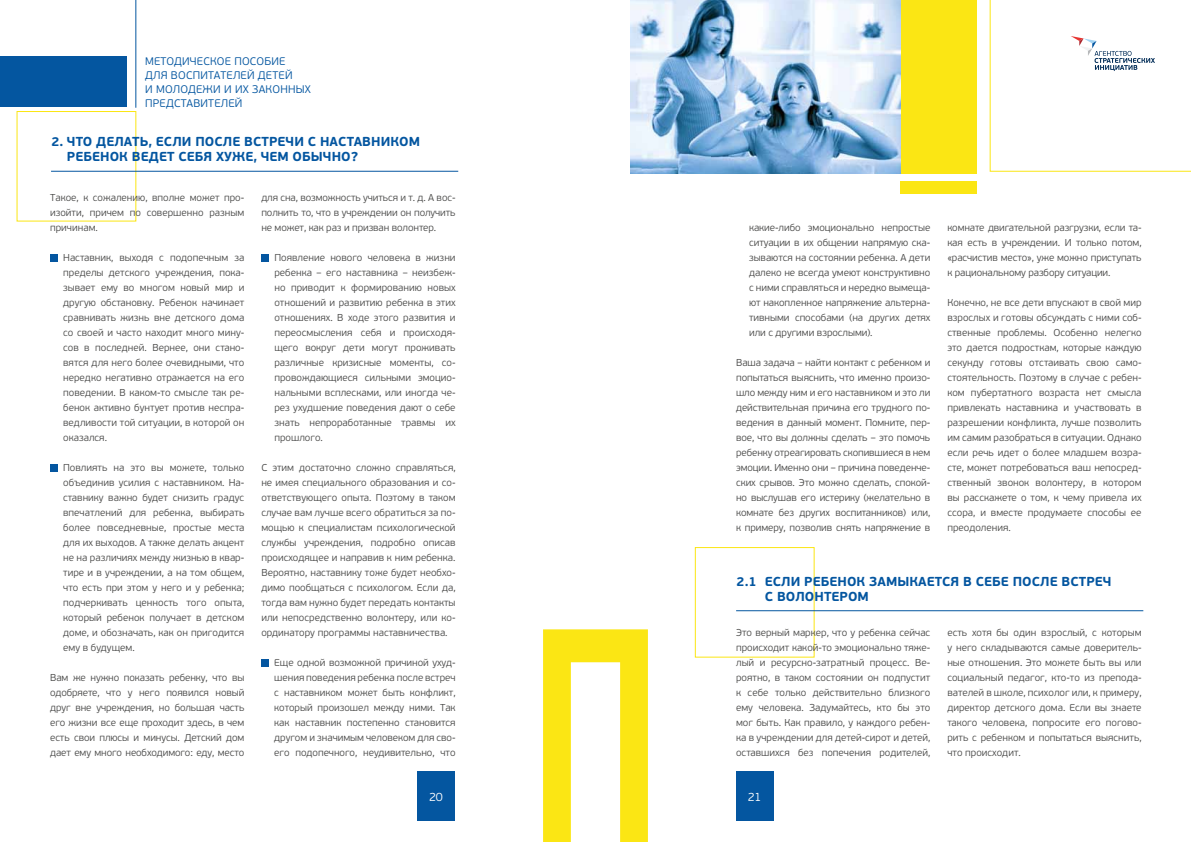
<style>
.page{position:relative;width:1191px;height:842px;background:#fff}
.page>*{position:absolute;margin:0;border:0;box-sizing:border-box;transform-origin:0 0}
.t1{font:700 13px/15px "PF Beau Sans Pro";letter-spacing:.135em;color:#0456a0}
.t2{font:300 12px "PF Beau Sans Pro";color:#fff}
.t3{font:300 11px/14px "PF Beau Sans Pro";letter-spacing:.02em;color:#0456a0}
.t4{font:300 10px/15px "PF Beau Sans Pro";color:#4a4a49;text-align:justify}
</style>
<div class="page">
<div style="left:695px;top:547px;width:119px;height:111px;border:1px solid #fbe614"></div>
<hr style="left:51px;top:171px;width:407px;height:1px;background:#0456a0">
<hr style="left:736px;top:610px;width:407px;height:1px;background:#0456a0">
<div style="left:50px;top:254px;width:8px;height:8px;background:#0456a0"></div>
<div style="left:50px;top:464px;width:8px;height:8px;background:#0456a0"></div>
<div style="left:261px;top:254px;width:8px;height:8px;background:#0456a0"></div>
<div style="left:261px;top:659px;width:8px;height:8px;background:#0456a0"></div>
<div style="left:900px;top:0;width:77px;height:173px;background:#fbe614"></div>
<div style="left:900px;top:181px;width:77px;height:13px;background:#fbe614"></div>
<img style="left:630px;top:0;width:270px;height:173px">
<svg style="left:543px;top:629px;width:105px;height:213px"></svg>
<div style="left:0;top:56px;width:126px;height:51px;background:#0456a0"></div>
<hr style="left:135px;top:0;width:1px;height:108px;background:#0456a0">
<svg style="left:989px;top:0;width:202px;height:172px"></svg>
<div style="left:417px;top:771px;width:37px;height:50px;background:#0456a0"></div>
<div style="left:736px;top:771px;width:37px;height:50px;background:#0456a0"></div>
<p class="t3" style="left:145px;top:54px;width:167px">Методическое пособие<br>для воспитателей детей<br>и молодежи и их законных представителей</p>
<h1 class="t1" style="left:67px;top:134px;width:355px;text-indent:-16px">2. Что делать, если после встречи с наставником ребенок ведет себя хуже, чем обычно?</h1>
<p class="t4" style="left:50px;top:190px;width:196px">Такое, к сожалению, вполне может про&shy;изойти, причем по совершенно разным причинам.</p>
<p class="t4" style="left:63px;top:250px;width:183px">Наставник, выходя с подопечным за пределы детского учреждения, пока&shy;зывает ему во многом новый мир и другую обстановку. Ребенок начинает сравнивать жизнь вне детского дома со своей и часто находит много мину&shy;сов в последней. Вернее, они стано&shy;вятся для него более очевидными, что нередко негативно отражается на его поведении. В каком-то смысле так ре&shy;бенок активно бунтует против неспра&shy;ведливости той ситуации, в которой он оказался.</p>
<p class="t4" style="left:63px;top:460px;width:183px">Повлиять на это вы можете, только объединив усилия с наставником. На&shy;ставнику важно будет снизить градус впечатлений для ребенка, выбирать более повседневные, простые места для их выходов. А также делать акцент не на различиях между жизнью в квар&shy;тире и в учреждении, а на том общем, что есть при этом у него и у ребенка; подчеркивать ценность того опыта, который ребенок получает в детском доме, и обозначать, как он пригодится ему в будущем.</p>
<p class="t4" style="left:50px;top:670px;width:196px">Вам же нужно показать ребенку, что вы одобряете, что у него появился новый друг вне учреждения, но большая часть его жизни все еще проходит здесь, в чем есть свои плюсы и минусы. Детский дом дает ему много необходимого: еду, место</p>
<p class="t4" style="left:261px;top:190px;width:196px">для сна, возможность учиться и т. д. А вос&shy;полнить то, что в учреждении он получить не может, как раз и призван волонтер.</p>
<p class="t4" style="left:274px;top:250px;width:183px">Появление нового человека в жизни ребенка – его наставника – неизбеж&shy;но приводит к формированию новых отношений и развитию ребенка в этих отношениях. В ходе этого развития и переосмысления себя и происходя&shy;щего вокруг дети могут проживать различные кризисные моменты, со&shy;провождающиеся сильными эмоцио&shy;нальными всплесками, или иногда че&shy;рез ухудшение поведения дают о себе знать непроработанные травмы их прошлого.</p>
<p class="t4" style="left:261px;top:460px;width:196px">С этим достаточно сложно справляться, не имея специального образования и со&shy;ответствующего опыта. Поэтому в таком случае вам лучше всего обратиться за по&shy;мощью к специалистам психологической службы учреждения, подробно описав происходящее и направив к ним ребенка.<br>Вероятно, наставнику тоже будет необхо&shy;димо пообщаться с психологом. Если да, тогда вам нужно будет передать контакты или непосредственно волонтеру, или ко&shy;ординатору программы наставничества.</p>
<p class="t4" style="left:274px;top:655px;width:183px">Еще одной возможной причиной ухуд&shy;шения поведения ребенка после встреч с наставником может быть конфликт, который произошел между ними. Так как наставник постепенно становится другом и значимым человеком для сво&shy;его подопечного, неудивительно, что</p>
<p class="t4" style="left:749px;top:220px;width:183px">какие-либо эмоционально непростые ситуации в их общении напрямую ска&shy;зываются на состоянии ребенка. А дети далеко не всегда умеют конструктивно с ними справляться и нередко вымеща&shy;ют накопленное напряжение альтерна&shy;тивными способами (на других детях или с другими взрослыми).</p>
<p class="t4" style="left:736px;top:355px;width:196px">Ваша задача – найти контакт с ребенком и попытаться выяснить, что именно произо&shy;шло между ним и его наставником и это ли действительная причина его трудного по&shy;ведения в данный момент. Помните, пер&shy;вое, что вы должны сделать – это помочь ребенку отреагировать скопившиеся в нем эмоции. Именно они – причина поведенче&shy;ских срывов. Это можно сделать, спокой&shy;но выслушав его истерику (желательно в комнате без других воспитанников) или, к примеру, позволив снять напряжение в</p>
<p class="t4" style="left:947px;top:220px;width:196px">комнате двигательной разгрузки, если та&shy;кая есть в учреждении. И только потом, «расчистив место», уже можно приступать к рациональному разбору ситуации.</p>
<p class="t4" style="left:947px;top:295px;width:196px">Конечно, не все дети впускают в свой мир взрослых и готовы обсуждать с ними соб&shy;ственные проблемы. Особенно нелегко это дается подросткам, которые каждую секунду готовы отстаивать свою само&shy;стоятельность. Поэтому в случае с ребен&shy;ком пубертатного возраста нет смысла привлекать наставника и участвовать в разрешении конфликта, лучше позволить им самим разобраться в ситуации. Однако если речь идет о более младшем возра&shy;сте, может потребоваться ваш непосред&shy;ственный звонок волонтеру, в котором вы расскажете о том, к чему привела их ссора, и вместе продумаете способы ее преодоления.</p>
<h1 class="t1" style="left:764px;top:574px;width:348px;text-indent:-29px">2.1 Если ребенок замыкается в себе после встреч с волонтером</h1>
<p class="t4" style="left:736px;top:625px;width:196px">Это верный маркер, что у ребенка сейчас происходит какой-то эмоционально тяже&shy;лый и ресурсно-затратный процесс. Ве&shy;роятно, в таком состоянии он подпустит к себе только действительно близкого ему человека. Задумайтесь, кто бы это мог быть. Как правило, у каждого ребен&shy;ка в учреждении для детей-сирот и детей, оставшихся без попечения родителей,</p>
<p class="t4" style="left:947px;top:625px;width:196px">есть хотя бы один взрослый, с которым у него складываются самые доверитель&shy;ные отношения. Это можете быть вы или социальный педагог, кто-то из препода&shy;вателей в школе, психолог или, к примеру, директор детского дома. Если вы знаете такого человека, попросите его погово&shy;рить с ребенком и попытаться выяснить, что происходит.</p>
<p class="t2" style="left:429px;top:790px;width:15px">20</p>
<p class="t2" style="left:748px;top:790px;width:15px">21</p>
</div>
